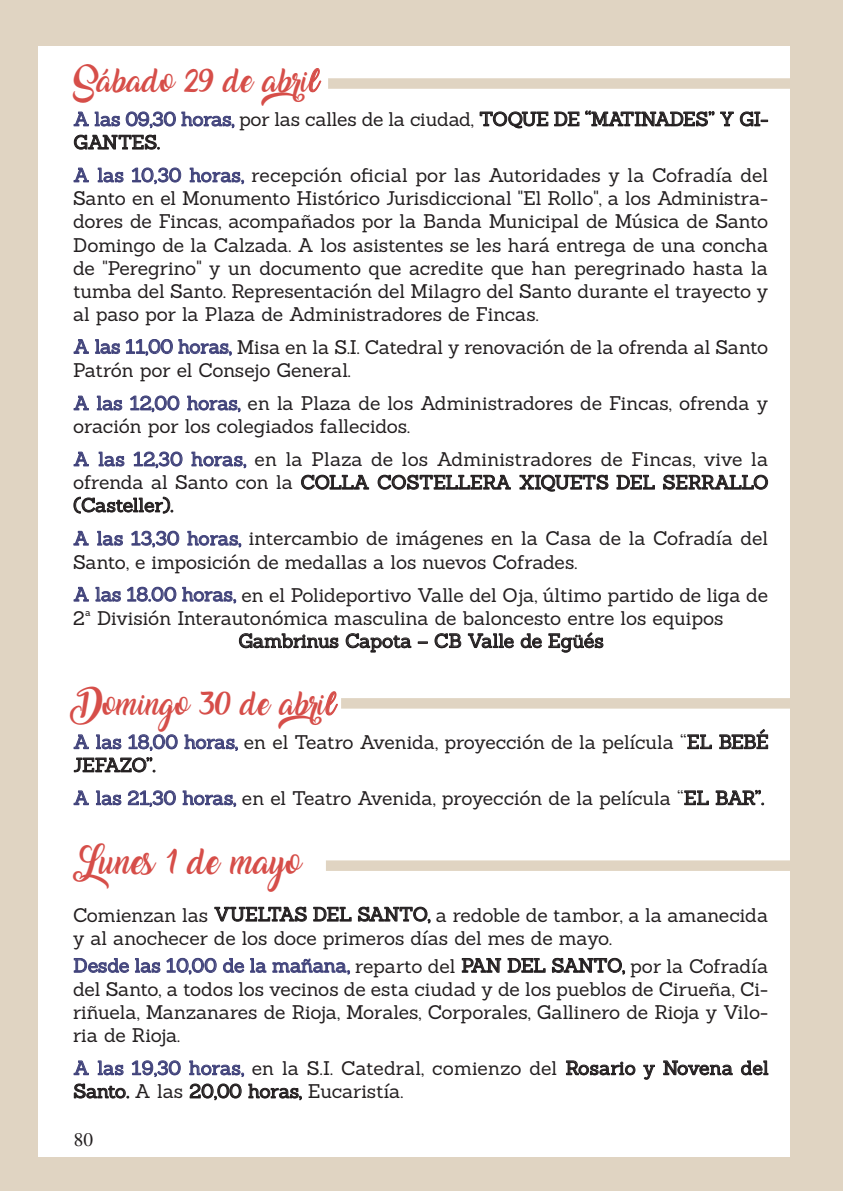
<style>
.page{position:relative;width:844px;height:1191px;background:#fff}
.page>*{position:absolute;margin:0;border:0;box-sizing:border-box;transform-origin:0 0}
.t1{font:22.75px "Amarillo";color:#d64e49}
.t2{font:21px "Amarillo";color:#d64e49}
.t3{font:19.25px/23.1px "Sanchez";letter-spacing:-.005em;color:#231f20}
.t4{font:19.25px "Times";color:#231f20}
.s1{color:#41437b}
</style>
<div class="page">
<div style="left:0;top:0;width:842px;height:1191px;background:#e0d4c2"></div>
<div style="left:38px;top:46px;width:751px;height:1110px;background:#fff"></div>
<div style="left:328px;top:78px;width:465px;height:11px;background:#e0d4c2"></div>
<div style="left:341px;top:698px;width:465px;height:10px;background:#e0d4c2"></div>
<div style="left:326px;top:860px;width:465px;height:11px;background:#e0d4c2"></div>
<p class="t2" style="left:73px;top:73px;width:265px">Sábado 29 de abril</p>
<p class="t3" style="left:73px;top:110px;width:696px"><span class="s1">A las 09,30 horas,</span> por las calles de la ciudad, TOQUE DE “MATINADES” Y GI-<br>GANTES.</p>
<p class="t3" style="left:73px;top:166px;width:696px;text-align:justify"><span class="s1">A las 10,30 horas,</span> recepción oficial por las Autoridades y la Cofradía del Santo en el Monumento Histórico Jurisdiccional "El Rollo", a los Administra&shy;dores de Fincas, acompañados por la Banda Municipal de Música de Santo Domingo de la Calzada. A los asistentes se les hará entrega de una concha de "Peregrino" y un documento que acredite que han peregrinado hasta la tumba del Santo. Representación del Milagro del Santo durante el trayecto y al paso por la Plaza de Administradores de Fincas.</p>
<p class="t3" style="left:73px;top:337px;width:696px"><span class="s1">A las 11,00 horas,</span> Misa en la S.I. Catedral y renovación de la ofrenda al Santo<br>Patrón por el Consejo General.</p>
<p class="t3" style="left:73px;top:394px;width:696px"><span class="s1">A las 12,00 horas,</span> en la Plaza de los Administradores de Fincas, ofrenda y oración por los colegiados fallecidos.</p>
<p class="t3" style="left:73px;top:450px;width:696px;text-align:justify"><span class="s1">A las 12,30 horas,</span> en la Plaza de los Administradores de Fincas, vive la ofrenda al Santo con la COLLA COSTELLERA XIQUETS DEL SERRALLO (Casteller).</p>
<p class="t3" style="left:73px;top:529px;width:696px"><span class="s1">A las 13,30 horas,</span> intercambio de imágenes en la Casa de la Cofradía del<br>Santo, e imposición de medallas a los nuevos Cofrades.</p>
<p class="t3" style="left:73px;top:585px;width:696px"><span class="s1">A las 18.00 horas,</span> en el Polideportivo Valle del Oja, último partido de liga de</p>
<p class="t3" style="left:73px;top:608px;width:651px">2ª División Interautonómica masculina de baloncesto entre los equipos</p>
<p class="t3" style="left:238px;top:631px;width:366px">Gambrinus Capota – CB Valle de Egüés</p>
<p class="t2" style="left:73px;top:695px;width:282px">Domingo 30 de abril</p>
<p class="t3" style="left:73px;top:732px;width:696px"><span class="s1">A las 18,00 horas,</span> en el Teatro Avenida, proyección de la película “EL BEBÉ<br>JEFAZO”.</p>
<p class="t3" style="left:73px;top:789px;width:692px"><span class="s1">A las 21,30 horas,</span> en el Teatro Avenida, proyección de la película “EL BAR”.</p>
<p class="t1" style="left:73px;top:852px;width:230px">Lunes 1 de mayo</p>
<p class="t3" style="left:73px;top:905px;width:696px">Comienzan las VUELTAS DEL SANTO, a redoble de tambor, a la amanecida y al anochecer de los doce primeros días del mes de mayo.</p>
<p class="t3" style="left:73px;top:956px;width:696px;text-align:justify"><span class="s1">Desde las 10,00 de la mañana,</span> reparto del PAN DEL SANTO, por la Cofradía del Santo, a todos los vecinos de esta ciudad y de los pueblos de Cirueña, Ci&shy;riñuela, Manzanares de Rioja, Morales, Corporales, Gallinero de Rioja y Vilo&shy;ria de Rioja.</p>
<p class="t3" style="left:73px;top:1059px;width:696px"><span class="s1">A las 19,30 horas,</span> en la S.I. Catedral, comienzo del Rosario y Novena del<br>Santo. A las 20,00 horas, Eucaristía.</p>
<p class="t4" style="left:74px;top:1133px;width:21px">80</p>
</div>
